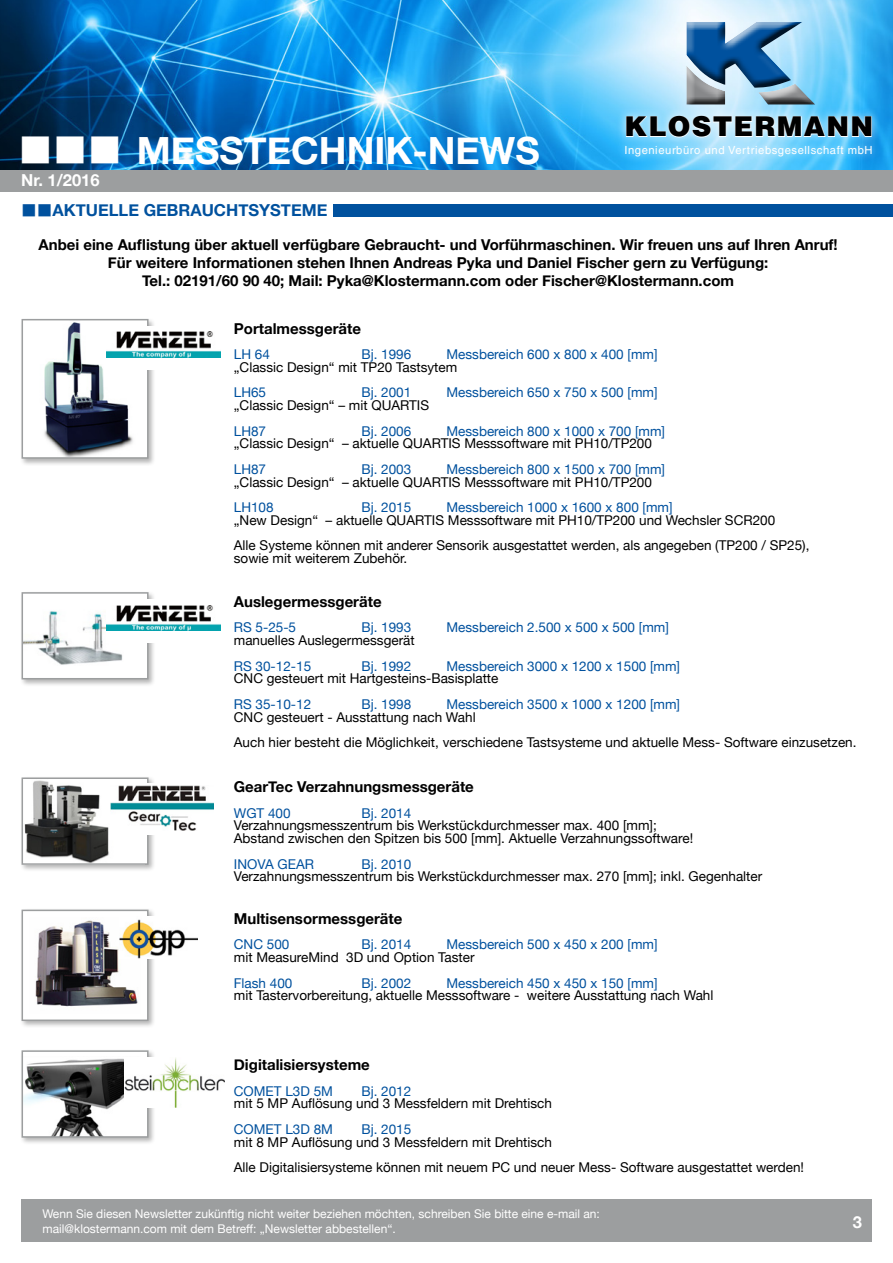
<style>
.page{position:relative;width:893px;height:1263px;background:#fff}
.page>*{position:absolute;margin:0;border:0;box-sizing:border-box;transform-origin:0 0}
.t1{font:700 37.5px "Helvetica Neue";color:#fff}
.t2{font:900 27.3px "Helvetica";letter-spacing:.045em;color:#000}
.t3{font:700 16.5px "Helvetica Neue";color:#00519e}
.t4{font:700 16.5px "Helvetica Neue";color:#fff}
.t5{font:700 15px/18px "Helvetica Neue";color:#000;text-align:center}
.t6{font:13.5px/25.5px "Helvetica Neue";color:#000}
.t7{font:13.5px "Helvetica Neue";color:#00519e}
.t8{font:12px/15px "Helvetica Neue";color:#fff}
.t9{font:11.25px "Helvetica";letter-spacing:.05em;color:#fff}
</style>
<div class="page">
<div style="left:21px;top:1199px;width:851px;height:43px;background:#9c9e9f"></div>
<div style="left:20px;top:318px;width:136px;height:148px;background:#000;opacity:.3"></div>
<div style="left:22px;top:320px;width:126px;height:138px;background:#fff"></div>
<img style="left:44px;top:322px;width:89px;height:134px">
<div style="left:22px;top:319px;width:127px;height:140px;border:2px solid #9c9e9f"></div>
<div style="left:106px;top:326px;width:122px;height:43px;background:#fff"></div>
<img style="left:106px;top:332px;width:115px;height:25px">
<div style="left:20px;top:908px;width:136px;height:120px;background:#000;opacity:.3"></div>
<div style="left:22px;top:910px;width:126px;height:110px;background:#fff"></div>
<img style="left:35px;top:920px;width:103px;height:87px">
<div style="left:22px;top:910px;width:127px;height:111px;border:2px solid #9c9e9f"></div>
<img style="left:119px;top:917px;width:79px;height:42px">
<div style="left:20px;top:1049px;width:136px;height:96px;background:#000;opacity:.3"></div>
<div style="left:22px;top:1051px;width:126px;height:86px;background:#fff"></div>
<img style="left:25px;top:1058px;width:99px;height:77px">
<div style="left:22px;top:1050px;width:127px;height:88px;border:2px solid #9c9e9f"></div>
<img style="left:124px;top:1058px;width:101px;height:50px">
<img style="left:0;top:0;width:893px;height:170px">
<div style="left:20px;top:776px;width:136px;height:97px;background:#000;opacity:.3"></div>
<img style="left:25px;top:780px;width:119px;height:82px">
<div style="left:22px;top:777px;width:127px;height:88px;border:2px solid #9c9e9f"></div>
<div style="left:111px;top:784px;width:121px;height:51px;background:#fff"></div>
<img style="left:111px;top:785px;width:102px;height:45px">
<div style="left:20px;top:591px;width:136px;height:96px;background:#000;opacity:.3"></div>
<div style="left:22px;top:593px;width:126px;height:86px;background:#fff"></div>
<img style="left:25px;top:610px;width:98px;height:55px">
<div style="left:22px;top:592px;width:127px;height:87px;border:2px solid #9c9e9f"></div>
<div style="left:106px;top:599px;width:122px;height:43px;background:#fff"></div>
<img style="left:106px;top:605px;width:115px;height:25px">
<div style="left:333px;top:204px;width:560px;height:13px;background:#00519e"></div>
<div style="left:0;top:170px;width:893px;height:21px;background:#9c9e9f"></div>
<div style="left:616px;top:106px;width:265px;height:59px;background:#fff;opacity:.75"></div>
<svg style="left:626px;top:116px;width:246px;height:22px;background:#bee8fc"></svg>
<div style="left:750px;top:75px;width:72px;height:25px;background:#70d0fc"></div>
<div style="left:752px;top:96px;width:71px;height:10px;background:#000;opacity:.75"></div>
<div style="left:677px;top:13px;width:132px;height:62px;background:#fff;opacity:.75"></div>
<div style="left:680px;top:16px;width:131px;height:73px;background:#000;opacity:.75"></div>
<svg style="left:686px;top:22px;width:129px;height:83px;background:#6499c1"></svg>
<div style="left:677px;top:57px;width:55px;height:49px;background:#fff;opacity:.75"></div>
<div style="left:681px;top:85px;width:53px;height:21px;background:#000;opacity:.75"></div>
<h1 class="t1" style="left:18px;top:121px;width:523px">■■■ MESSTECHNIK-NEWS</h1>
<p class="t4" style="left:21px;top:167px;width:80px">Nr. 1/2016</p>
<p class="t3" style="left:21px;top:197px;width:308px">■■AKTUELLE GEBRAUCHTSYSTEME</p>
<h2 class="t2" style="left:624px;top:109px;width:250px">KLOSTERMANN</h2>
<p class="t9" style="left:624px;top:143px;width:250px">Ingenieurbüro und Vertriebsgesellschaft mbH</p>
<p class="t5" style="left:39px;top:236px;width:801px">Anbei eine Auflistung über aktuell verfügbare Gebraucht- und Vorführmaschinen. Wir freuen uns auf Ihren Anruf!<br>Für weitere Informationen stehen Ihnen Andreas Pyka und Daniel Fischer gern zu Verfügung:<br>Tel.: 02191/60 90 40; Mail: Pyka@Klostermann.com oder Fischer@Klostermann.com</p>
<p class="t5" style="left:234px;top:320px;width:129px">Portalmessgeräte</p>
<p class="t7" style="left:234px;top:344px;width:38px">LH 64</p>
<p class="t7" style="left:361px;top:344px;width:51px">Bj. 1996</p>
<p class="t7" style="left:446px;top:344px;width:213px">Messbereich 600 x 800 x 400 [mm]</p>
<p class="t6" style="left:234px;top:355px;width:225px">„Classic Design“ mit TP20 Tastsytem</p>
<p class="t7" style="left:234px;top:383px;width:34px">LH65</p>
<p class="t7" style="left:361px;top:383px;width:51px">Bj. 2001</p>
<p class="t7" style="left:446px;top:383px;width:213px">Messbereich 650 x 750 x 500 [mm]</p>
<p class="t6" style="left:234px;top:393px;width:197px">„Classic Design“ – mit QUARTIS</p>
<p class="t7" style="left:234px;top:421px;width:34px">LH87</p>
<p class="t7" style="left:361px;top:421px;width:51px">Bj. 2006</p>
<p class="t7" style="left:446px;top:421px;width:220px">Messbereich 800 x 1000 x 700 [mm]</p>
<p class="t6" style="left:234px;top:431px;width:420px">„Classic Design“ – aktuelle QUARTIS Messsoftware mit PH10/TP200</p>
<p class="t7" style="left:234px;top:459px;width:34px">LH87</p>
<p class="t7" style="left:361px;top:459px;width:51px">Bj. 2003</p>
<p class="t7" style="left:446px;top:459px;width:220px">Messbereich 800 x 1500 x 700 [mm]</p>
<p class="t6" style="left:234px;top:470px;width:420px">„Classic Design“ – aktuelle QUARTIS Messsoftware mit PH10/TP200</p>
<p class="t7" style="left:234px;top:497px;width:41px">LH108</p>
<p class="t7" style="left:361px;top:497px;width:51px">Bj. 2015</p>
<p class="t7" style="left:446px;top:497px;width:228px">Messbereich 1000 x 1600 x 800 [mm]</p>
<p class="t6" style="left:234px;top:508px;width:577px">„New Design“ – aktuelle QUARTIS Messsoftware mit PH10/TP200 und Wechsler SCR200<br>Alle Systeme können mit anderer Sensorik ausgestattet werden, als angegeben (TP200 / SP25),</p>
<p class="t6" style="left:234px;top:546px;width:175px">sowie mit weiterem Zubehör.</p>
<p class="t5" style="left:234px;top:593px;width:149px">Auslegermessgeräte</p>
<p class="t7" style="left:234px;top:618px;width:64px">RS 5-25-5</p>
<p class="t7" style="left:361px;top:618px;width:51px">Bj. 1993</p>
<p class="t7" style="left:446px;top:618px;width:224px">Messbereich 2.500 x 500 x 500 [mm]</p>
<p class="t6" style="left:234px;top:628px;width:182px">manuelles Auslegermessgerät</p>
<p class="t7" style="left:234px;top:656px;width:79px">RS 30-12-15</p>
<p class="t7" style="left:361px;top:656px;width:51px">Bj. 1992</p>
<p class="t7" style="left:446px;top:656px;width:235px">Messbereich 3000 x 1200 x 1500 [mm]</p>
<p class="t6" style="left:234px;top:666px;width:266px">CNC gesteuert mit Hartgesteins-Basisplatte</p>
<p class="t7" style="left:234px;top:694px;width:79px">RS 35-10-12</p>
<p class="t7" style="left:361px;top:694px;width:51px">Bj. 1998</p>
<p class="t7" style="left:446px;top:694px;width:235px">Messbereich 3500 x 1000 x 1200 [mm]</p>
<p class="t6" style="left:234px;top:705px;width:624px">CNC gesteuert - Ausstattung nach Wahl<br>Auch hier besteht die Möglichkeit, verschiedene Tastsysteme und aktuelle Mess- Software einzusetzen.</p>
<p class="t5" style="left:234px;top:778px;width:242px">GearTec Verzahnungsmessgeräte</p>
<p class="t7" style="left:234px;top:803px;width:58px">WGT 400</p>
<p class="t7" style="left:361px;top:803px;width:51px">Bj. 2014</p>
<p class="t6" style="left:234px;top:820px;width:461px;line-height:12.8px">Verzahnungsmesszentrum bis Werkstückdurchmesser max. 400 [mm];<br>Abstand zwischen den Spitzen bis 500 [mm]. Aktuelle Verzahnungssoftware!</p>
<p class="t7" style="left:234px;top:854px;width:82px">INOVA GEAR</p>
<p class="t7" style="left:361px;top:854px;width:51px">Bj. 2010</p>
<p class="t6" style="left:234px;top:864px;width:530px">Verzahnungsmesszentrum bis Werkstückdurchmesser max. 270 [mm]; inkl. Gegenhalter</p>
<p class="t5" style="left:234px;top:910px;width:170px">Multisensormessgeräte</p>
<p class="t7" style="left:234px;top:935px;width:57px">CNC 500</p>
<p class="t7" style="left:361px;top:935px;width:51px">Bj. 2014</p>
<p class="t7" style="left:446px;top:935px;width:213px">Messbereich 500 x 450 x 200 [mm]</p>
<p class="t6" style="left:234px;top:945px;width:242px">mit MeasureMind 3D und Option Taster</p>
<p class="t7" style="left:234px;top:973px;width:60px">Flash 400</p>
<p class="t7" style="left:361px;top:973px;width:51px">Bj. 2002</p>
<p class="t7" style="left:446px;top:973px;width:213px">Messbereich 450 x 450 x 150 [mm]</p>
<p class="t6" style="left:234px;top:984px;width:481px">mit Tastervorbereitung, aktuelle Messsoftware - weitere Ausstattung nach Wahl</p>
<p class="t5" style="left:234px;top:1056px;width:138px">Digitalisiersysteme</p>
<p class="t7" style="left:234px;top:1081px;width:101px">COMET L3D 5M</p>
<p class="t7" style="left:361px;top:1081px;width:51px">Bj. 2012</p>
<p class="t6" style="left:234px;top:1091px;width:320px">mit 5 MP Auflösung und 3 Messfeldern mit Drehtisch</p>
<p class="t7" style="left:234px;top:1119px;width:101px">COMET L3D 8M</p>
<p class="t7" style="left:361px;top:1119px;width:51px">Bj. 2015</p>
<p class="t6" style="left:234px;top:1130px;width:572px">mit 8 MP Auflösung und 3 Messfeldern mit Drehtisch<br>Alle Digitalisiersysteme können mit neuem PC und neuer Mess- Software ausgestattet werden!</p>
<p class="t8" style="left:43px;top:1207px;width:559px">Wenn Sie diesen Newsletter zukünftig nicht weiter beziehen möchten, schreiben Sie bitte eine e-mail an: mail@klostermann.com mit dem Betreff: „Newsletter abbestellen“.</p>
<p class="t4" style="left:853px;top:1209px;width:11px">3</p>
</div>
